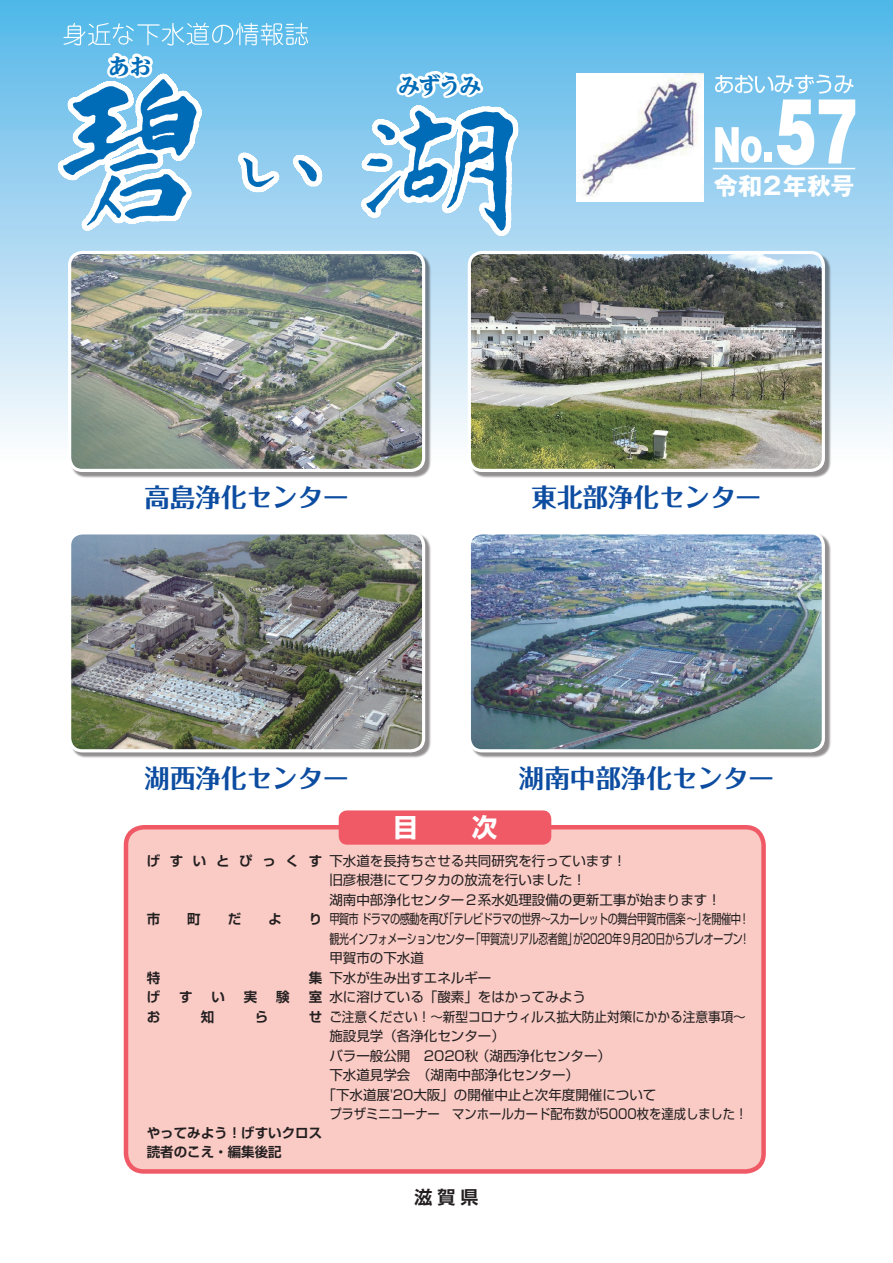
<style>
.page{position:relative;width:893px;height:1263px;background:#fff}
.page>*{position:absolute;margin:0;border:0;box-sizing:border-box;transform-origin:0 0}
.t1{font:900 78px "Gothic MB101 Pro";color:#fff;scale:.7 1}
.t2{font:700 25.5px "Folk Pro";color:#0d4da1}
.t3{font:700 25.5px "Shin Go Pro";color:#fff}
.t4{font:700 24px "Gothic MB101 Pro";letter-spacing:-.03em;color:#fff}
.t5{font:800 22.5px "UD Reimin Pro";letter-spacing:-.08em;color:#006cb7}
.t6{font:700 18px "Shin Go Pro De";color:#231f20}
.t7{font:13.5px "Shin Go Pro";color:#231f20}
.t8{font:13.5px "Shin Go Pro";letter-spacing:-.03em;color:#231f20;scale:.74 1}
.t9{font:13.5px "Shin Go Pro";letter-spacing:-.06em;color:#231f20;scale:.76 1}
.t10{font:700 13.5px/19.5px "Shin Go Pro De";color:#231f20}
.t11{font:13.5px "Shin Go Pro";color:#231f20;scale:.91 1}
.t12{font:13.5px "Shin Go Pro";color:#231f20;scale:.93 1}
.t13{font:700 13.5px "Shin Go Pro De";letter-spacing:.715em;color:#231f20}
</style>
<div class="page">
<div style="left:126px;top:827px;width:638px;height:344px;background:#facbc5;border-radius:18px"></div>
<div style="left:124px;top:825px;width:642px;height:349px;border:4px solid #f05a67;border-radius:18px"></div>
<div style="left:0;top:0;width:893px;height:517px;background:linear-gradient(to bottom,#55b5e8,#fff)"></div>
<img style="left:576px;top:74px;width:128px;height:127px">
<hr style="left:713px;top:168px;width:142px;height:1px;background:#fff">
<svg style="left:715px;top:75px;width:139px;height:19px"></svg>
<svg style="left:715px;top:127px;width:46px;height:36px"></svg>
<div style="left:764px;top:152px;width:7px;height:10px;background:#fff"></div>
<svg style="left:715px;top:179px;width:17px;height:7px"></svg>
<svg style="left:45px;top:23px;width:282px;height:215px;background:#85c5e9"></svg>
<svg style="left:348px;top:65px;width:178px;height:179px"></svg>
<div style="left:339px;top:810px;width:212px;height:35px;background:#f05a67;border-radius:9px"></div>
<div style="left:70px;top:253px;width:362px;height:225px;background:#231f20;opacity:.5"></div>
<img style="left:70px;top:252px;width:354px;height:218px">
<div style="left:68px;top:251px;width:357px;height:221px;border:3px solid #fff;border-radius:13px"></div>
<div style="left:470px;top:253px;width:361px;height:225px;background:#231f20;opacity:.5"></div>
<img style="left:469px;top:252px;width:354px;height:218px">
<div style="left:468px;top:251px;width:357px;height:221px;border:3px solid #fff;border-radius:13px"></div>
<div style="left:470px;top:533px;width:361px;height:226px;background:#231f20;opacity:.5"></div>
<img style="left:470px;top:533px;width:353px;height:218px">
<div style="left:468px;top:531px;width:357px;height:221px;border:3px solid #fff;border-radius:13px"></div>
<div style="left:70px;top:533px;width:362px;height:226px;background:#231f20;opacity:.5"></div>
<img style="left:70px;top:533px;width:354px;height:218px">
<div style="left:68px;top:531px;width:357px;height:221px;border:3px solid #fff;border-radius:13px"></div>
<h3 class="t5" style="left:108px;top:48px;width:46px">あお</h3>
<h3 class="t5" style="left:398px;top:67px;width:85px">みずうみ</h3>
<h1 class="t1" style="left:775px;top:68px;width:120px">57</h1>
<h3 class="t4" style="left:714px;top:166px;width:142px">令和２年秋号</h3>
<h2 class="t2" style="left:145px;top:476px;width:205px">高島浄化センター</h2>
<h2 class="t2" style="left:532px;top:476px;width:231px">東北部浄化センター</h2>
<h2 class="t2" style="left:145px;top:756px;width:205px">湖西浄化センター</h2>
<h2 class="t2" style="left:519px;top:756px;width:256px">湖南中部浄化センター</h2>
<h2 class="t3" style="left:393px;top:807px;width:27px">目</h2>
<h2 class="t3" style="left:472px;top:807px;width:27px">次</h2>
<p class="t13" style="left:147px;top:850px;width:177px">げすいとぴっくす</p>
<p class="t7" style="left:329px;top:850px;width:298px">下水道を長持ちさせる共同研究を行っています！</p>
<p class="t7" style="left:329px;top:869px;width:258px">旧彦根港にてワタカの放流を行いました！</p>
<p class="t7" style="left:329px;top:889px;width:393px">湖南中部浄化センター２系水処理設備の更新工事が始まります！</p>
<p class="t9" style="left:329px;top:908px;width:554px">甲賀市 ドラマの感動を再び「テレビドラマの世界～スカーレットの舞台甲賀市信楽～」を開催中！</p>
<p class="t8" style="left:329px;top:928px;width:570px">観光インフォメーションセンター「甲賀流リアル忍者館」が2020年９月20日からプレオープン！</p>
<p class="t7" style="left:329px;top:947px;width:96px">甲賀市の下水道</p>
<p class="t7" style="left:329px;top:967px;width:163px">下水が生み出すエネルギー</p>
<p class="t7" style="left:329px;top:986px;width:258px">水に溶けている「酸素」をはかってみよう</p>
<p class="t12" style="left:329px;top:1006px;width:449px">ご注意ください！～新型コロナウィルス拡大防止対策にかかる注意事項～</p>
<p class="t7" style="left:329px;top:1025px;width:177px">施設見学（各浄化センター）</p>
<p class="t7" style="left:329px;top:1045px;width:283px">バラ一般公開　2020秋 （湖西浄化センター）</p>
<p class="t7" style="left:329px;top:1064px;width:251px">下水道見学会　（湖南中部浄化センター）</p>
<p class="t7" style="left:323px;top:1084px;width:335px">「下水道展'20大阪」の開催中止と次年度開催について</p>
<p class="t11" style="left:329px;top:1103px;width:461px">プラザミニコーナー　マンホールカード配布数が5000枚を達成しました！</p>
<p class="t10" style="left:147px;top:908px;width:15px">市</p>
<p class="t10" style="left:187px;top:908px;width:15px">町</p>
<p class="t10" style="left:228px;top:908px;width:15px">だ</p>
<p class="t10" style="left:268px;top:908px;width:15px">よ</p>
<p class="t10" style="left:309px;top:908px;width:15px">り</p>
<p class="t10" style="left:147px;top:966px;width:15px">特</p>
<p class="t10" style="left:309px;top:966px;width:15px">集</p>
<p class="t10" style="left:147px;top:986px;width:15px">げ</p>
<p class="t10" style="left:179px;top:986px;width:15px">す</p>
<p class="t10" style="left:211px;top:986px;width:15px">い</p>
<p class="t10" style="left:244px;top:986px;width:15px">実</p>
<p class="t10" style="left:276px;top:986px;width:15px">験</p>
<p class="t10" style="left:309px;top:986px;width:15px">室</p>
<p class="t10" style="left:147px;top:1005px;width:15px">お</p>
<p class="t10" style="left:201px;top:1005px;width:15px">知</p>
<p class="t10" style="left:255px;top:1005px;width:15px">ら</p>
<p class="t10" style="left:309px;top:1005px;width:15px">せ</p>
<p class="t10" style="left:147px;top:1121px;width:177px">やってみよう！げすいクロス読者のこえ・編集後記</p>
<h3 class="t6" style="left:415px;top:1182px;width:65px">滋賀県</h3>
</div>
